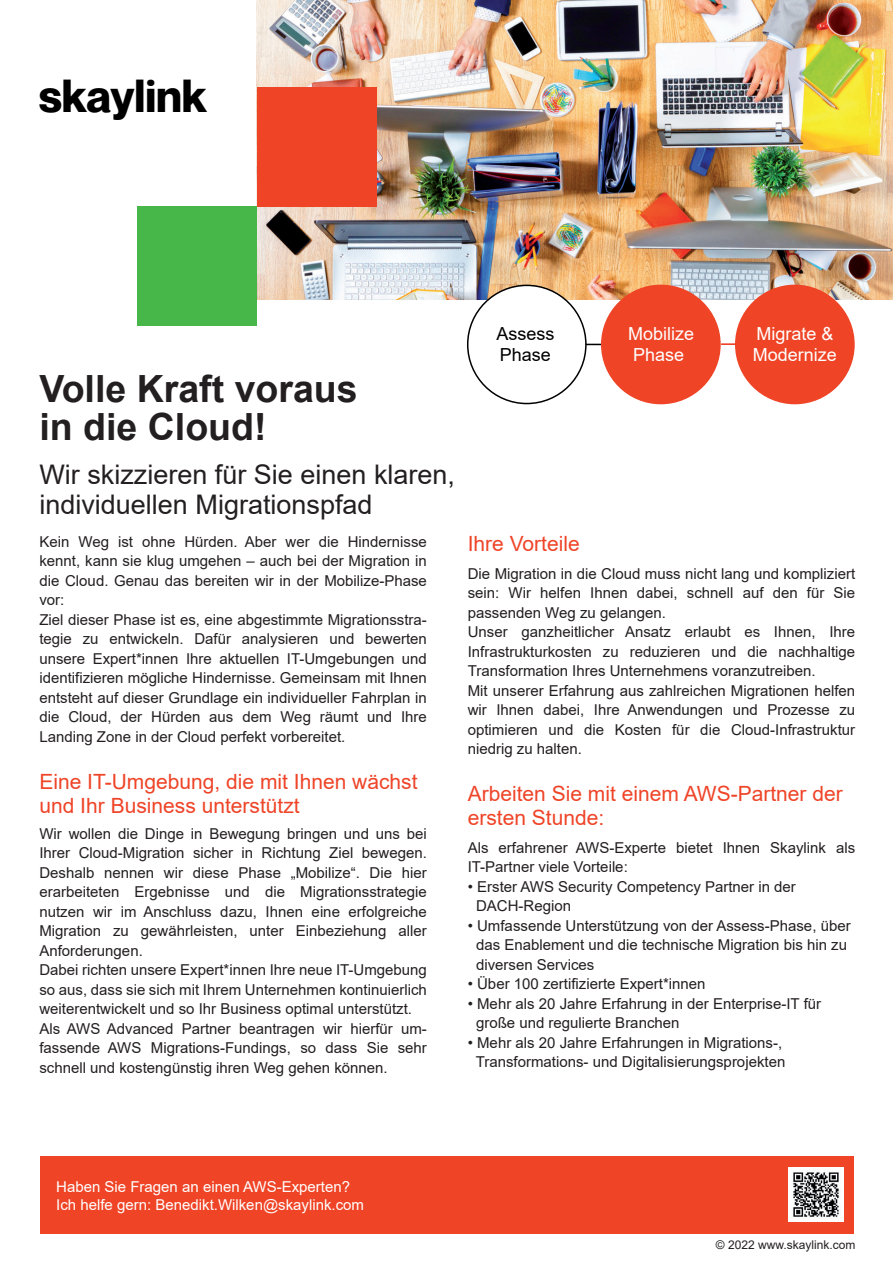
<style>
.page{position:relative;width:893px;height:1263px;background:#fff}
.page>*{position:absolute;margin:0;border:0;box-sizing:border-box;transform-origin:0 0}
.t1{font:700 45.3px "Neue Montreal";color:#000001}
.t2{font:700 37.5px/37.5px "Arial";color:#231f20}
.t3{font:27px/30px "Arial";color:#231f20}
.t4{font:21px/24px "Arial";color:#ef4428}
.t5{font:18px/21px "Arial";color:#fff}
.t6{font:18px/21px "Arial";color:#000001}
.t7{font:15px/19.5px "Arial";color:#231f20}
.t8{font:15px/18px "Arial";color:#fff}
.t9{font:12px "Arial";color:#231f20}
</style>
<div class="page">
<img style="left:257px;top:0;width:636px;height:300px">
<div style="left:137px;top:207px;width:120px;height:119px;background:#48b749"></div>
<div style="left:257px;top:87px;width:119px;height:120px;background:#ef4426"></div>
<div style="left:41px;top:1156px;width:813px;height:77px;background:#ef4426"></div>
<img style="left:789px;top:1167px;width:54px;height:55px">
<div style="left:468px;top:285px;width:118px;height:119px;background:#fff;border-radius:50%"></div>
<div style="left:467px;top:285px;width:120px;height:119px;border:2px solid #000001;border-radius:50%"></div>
<div style="left:602px;top:285px;width:118px;height:119px;background:#ef4426;border-radius:50%"></div>
<div style="left:601px;top:285px;width:120px;height:119px;border:2px solid #ef4426;border-radius:50%"></div>
<div style="left:736px;top:285px;width:118px;height:119px;background:#ef4426;border-radius:50%"></div>
<div style="left:735px;top:285px;width:120px;height:119px;border:2px solid #ef4426;border-radius:50%"></div>
<svg style="left:721px;top:343px;width:16px;height:2px"></svg>
<svg style="left:586px;top:344px;width:15px;height:1px"></svg>
<h1 class="t1" style="left:39px;top:77px;width:170px">skaylink</h1>
<h2 class="t2" style="left:39px;top:371px;width:320px">Volle Kraft voraus in die Cloud!</h2>
<h3 class="t3" style="left:39px;top:462px;width:417px">Wir skizzieren für Sie einen klaren, individuellen Migrationspfad</h3>
<p class="t7" style="left:39px;top:533px;width:389px">Kein Weg ist ohne Hürden. Aber wer die Hindernisse kennt, kann sie klug umgehen – auch bei der Migration in die Cloud. Genau das bereiten wir in der Mobilize-Phase vor:<br>Ziel dieser Phase ist es, eine abgestimmte Migrationsstra&shy;tegie zu entwickeln. Dafür analysieren und bewerten unsere Expert*innen Ihre aktuellen IT-Umgebungen und identifizieren mögliche Hindernisse. Gemeinsam mit Ihnen entsteht auf dieser Grundlage ein individueller Fahrplan in die Cloud, der Hürden aus dem Weg räumt und Ihre Landing Zone in der Cloud perfekt vorbereitet.</p>
<h3 class="t4" style="left:39px;top:771px;width:380px">Eine IT-Umgebung, die mit Ihnen wächst und Ihr Business unterstützt</h3>
<p class="t7" style="left:39px;top:825px;width:389px">Wir wollen die Dinge in Bewegung bringen und uns bei Ihrer Cloud-Migration sicher in Richtung Ziel bewegen.<br>Deshalb nennen wir diese Phase „Mobilize“. Die hier erarbeiteten Ergebnisse und die Migrationsstrategie nutzen wir im Anschluss dazu, Ihnen eine erfolgreiche Migration zu gewährleisten, unter Einbeziehung aller Anforderungen.<br>Dabei richten unsere Expert*innen Ihre neue IT-Umgebung so aus, dass sie sich mit Ihrem Unternehmen kontinuierlich weiterentwickelt und so Ihr Business optimal unterstützt.<br>Als AWS Advanced Partner beantragen wir hierfür um&shy;fassende AWS Migrations-Fundings, so dass Sie sehr schnell und kostengünstig ihren Weg gehen können.</p>
<p class="t6" style="left:496px;top:325px;width:60px">Assess<br>Phase</p>
<p class="t5" style="left:628px;top:325px;width:67px">Mobilize<br>Phase</p>
<p class="t5" style="left:753px;top:325px;width:86px">Migrate &amp;<br>Modernize</p>
<h3 class="t4" style="left:468px;top:534px;width:114px">Ihre Vorteile</h3>
<p class="t7" style="left:468px;top:565px;width:389px">Die Migration in die Cloud muss nicht lang und kompliziert sein: Wir helfen Ihnen dabei, schnell auf den für Sie passenden Weg zu gelangen.<br>Unser ganzheitlicher Ansatz erlaubt es Ihnen, Ihre Infrastrukturkosten zu reduzieren und die nachhaltige Transformation Ihres Unternehmens voranzutreiben.<br>Mit unserer Erfahrung aus zahlreichen Migrationen helfen wir Ihnen dabei, Ihre Anwendungen und Prozesse zu optimieren und die Kosten für die Cloud-Infrastruktur niedrig zu halten.</p>
<h3 class="t4" style="left:468px;top:784px;width:376px">Arbeiten Sie mit einem AWS-Partner der ersten Stunde:</h3>
<p class="t7" style="left:468px;top:839px;width:389px">Als erfahrener AWS-Experte bietet Ihnen Skaylink als</p>
<p class="t7" style="left:468px;top:858px;width:162px">IT-Partner viele Vorteile:</p>
<p class="t7" style="left:468px;top:878px;width:330px">ï Erster AWS Security Competency Partner in der</p>
<p class="t7" style="left:476px;top:897px;width:96px">DACH-Region</p>
<p class="t7" style="left:468px;top:917px;width:384px">ï Umfassende Unterstützung von der Assess-Phase, über</p>
<p class="t7" style="left:476px;top:936px;width:372px">das Enablement und die technische Migration bis hin zu</p>
<p class="t7" style="left:476px;top:956px;width:120px">diversen Services</p>
<p class="t7" style="left:468px;top:975px;width:239px">ï Über 100 zertifizierte Expert*innen</p>
<p class="t7" style="left:468px;top:995px;width:355px">ï Mehr als 20 Jahre Erfahrung in der Enterprise-IT für</p>
<p class="t7" style="left:476px;top:1014px;width:205px">große und regulierte Branchen</p>
<p class="t7" style="left:468px;top:1034px;width:316px">ï Mehr als 20 Jahre Erfahrungen in Migrations-,</p>
<p class="t7" style="left:476px;top:1053px;width:311px">Transformations- und Digitalisierungsprojekten</p>
<p class="t8" style="left:56px;top:1179px;width:309px">Haben Sie Fragen an einen AWS-Experten?<br>Ich helfe gern: Benedikt.Wilken@skaylink.com</p>
<p class="t9" style="left:716px;top:1240px;width:141px">© 2022 www.skaylink.com</p>
</div>
